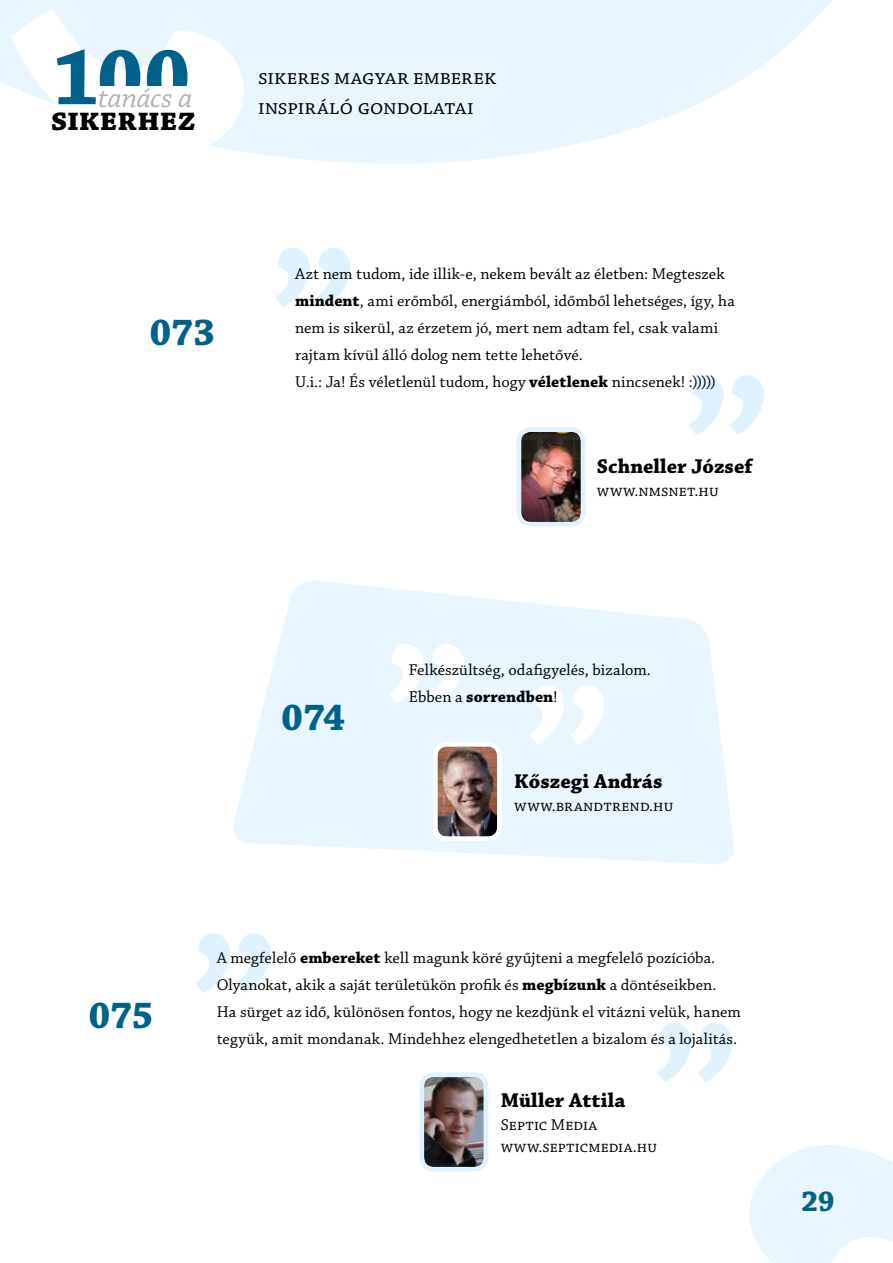
<style>
.page{position:relative;width:893px;height:1263px;background:#fff}
.page>*{position:absolute;margin:0;border:0;box-sizing:border-box;transform-origin:0 0}
.t1{font:700 83.25px "Chaparral Pro";color:#00628b}
.t2{font:700 39px "Chaparral Pro";letter-spacing:-.005em;color:#00628b}
.t3{font:700 33px "Chaparral Pro";letter-spacing:.005em;color:#000}
.t4{font:italic 30.15px "Chaparral Pro";letter-spacing:-.005em;color:#b3b2b2}
.t5{font:700 30px "Chaparral Pro";color:#00628b}
.t6{font:21.75px/30px "Chaparral Pro";letter-spacing:.005em;color:#000}
.t7{font:700 21px "Chaparral Pro";letter-spacing:.01em;color:#000}
.t8{font:16.5px/27px "Chaparral Pro";letter-spacing:.005em;color:#000}
.s1{font-weight:700}
</style>
<div class="page">
<svg style="left:0;top:0;width:832px;height:164px;fill:#eaf6fe"></svg>
<svg style="left:750px;top:1145px;width:143px;height:118px"></svg>
<svg style="left:11px;top:9px;width:236px;height:151px"></svg>
<div style="left:98px;top:86px;width:102px;height:26px;background:#fff"></div>
<svg style="left:275px;top:248px;width:75px;height:59px"></svg>
<svg style="left:689px;top:375px;width:75px;height:60px"></svg>
<img style="left:522px;top:432px;width:58px;height:89px">
<div style="left:517px;top:427px;width:68px;height:99px;border:4px solid #dff2fd;border-radius:12px"></div>
<svg style="left:234px;top:581px;width:500px;height:283px;fill:#eaf6fe"></svg>
<svg style="left:389px;top:644px;width:75px;height:59px"></svg>
<svg style="left:529px;top:685px;width:75px;height:59px"></svg>
<img style="left:438px;top:747px;width:59px;height:89px">
<div style="left:433px;top:742px;width:69px;height:99px;border:4px solid #fff;border-radius:12px"></div>
<svg style="left:196px;top:933px;width:75px;height:60px"></svg>
<svg style="left:657px;top:1022px;width:75px;height:60px"></svg>
<img style="left:425px;top:1077px;width:58px;height:89px">
<div style="left:420px;top:1072px;width:68px;height:99px;border:4px solid #dff2fd;border-radius:12px"></div>
<h1 class="t1" style="left:53px;top:29px;width:139px">100</h1>
<h3 class="t4" style="left:98px;top:81px;width:96px">tanács a</h3>
<h3 class="t3" style="left:51px;top:100px;width:147px">sikerhez</h3>
<h3 class="t6" style="left:258px;top:63px;width:240px">sikeres magyar emberek inspiráló gondolatai</h3>
<h2 class="t2" style="left:149px;top:309px;width:67px">073</h2>
<p class="t8" style="left:295px;top:261px;width:441px">Azt nem tudom, ide illik-e, nekem bevált az életben: Megteszek <span class="s1">mindent</span>, ami erőmből, energiámból, időmből lehetséges, így, ha nem is sikerül, az érzetem jó, mert nem adtam fel, csak valami rajtam kívül álló dolog nem tette lehetővé.<br>U.i.: Ja! És véletlenül tudom, hogy <span class="s1">véletlenek</span> nincsenek! :)))))</p>
<p class="t7" style="left:597px;top:454px;width:157px">Schneller József</p>
<p class="t8" style="left:597px;top:478px;width:123px">www.nmsnet.hu</p>
<h2 class="t2" style="left:88px;top:993px;width:66px">075</h2>
<h2 class="t2" style="left:281px;top:695px;width:65px">074</h2>
<p class="t8" style="left:409px;top:657px;width:244px">Felkészültség, odafigyelés, bizalom.<br>Ebben a <span class="s1">sorrendben</span>!</p>
<p class="t7" style="left:514px;top:769px;width:150px">Kőszegi András</p>
<p class="t8" style="left:514px;top:792px;width:161px">www.brandtrend.hu</p>
<p class="t8" style="left:217px;top:944px;width:526px">A megfelelő <span class="s1">embereket</span> kell magunk köré gyűjteni a megfelelő pozícióba.<br>Olyanokat, akik a saját területükön profik és <span class="s1">megbízunk</span> a döntéseikben.<br>Ha sürget az idő, különösen fontos, hogy ne kezdjünk el vitázni velük, hanem tegyük, amit mondanak. Mindehhez elengedhetetlen a bizalom és a lojalitás.</p>
<p class="t7" style="left:501px;top:1088px;width:126px">Müller Attila</p>
<p class="t8" style="left:501px;top:1114px;width:158px;line-height:22.5px">Septic Media www.septicmedia.hu</p>
<h3 class="t5" style="left:801px;top:1184px;width:35px">29</h3>
</div>
